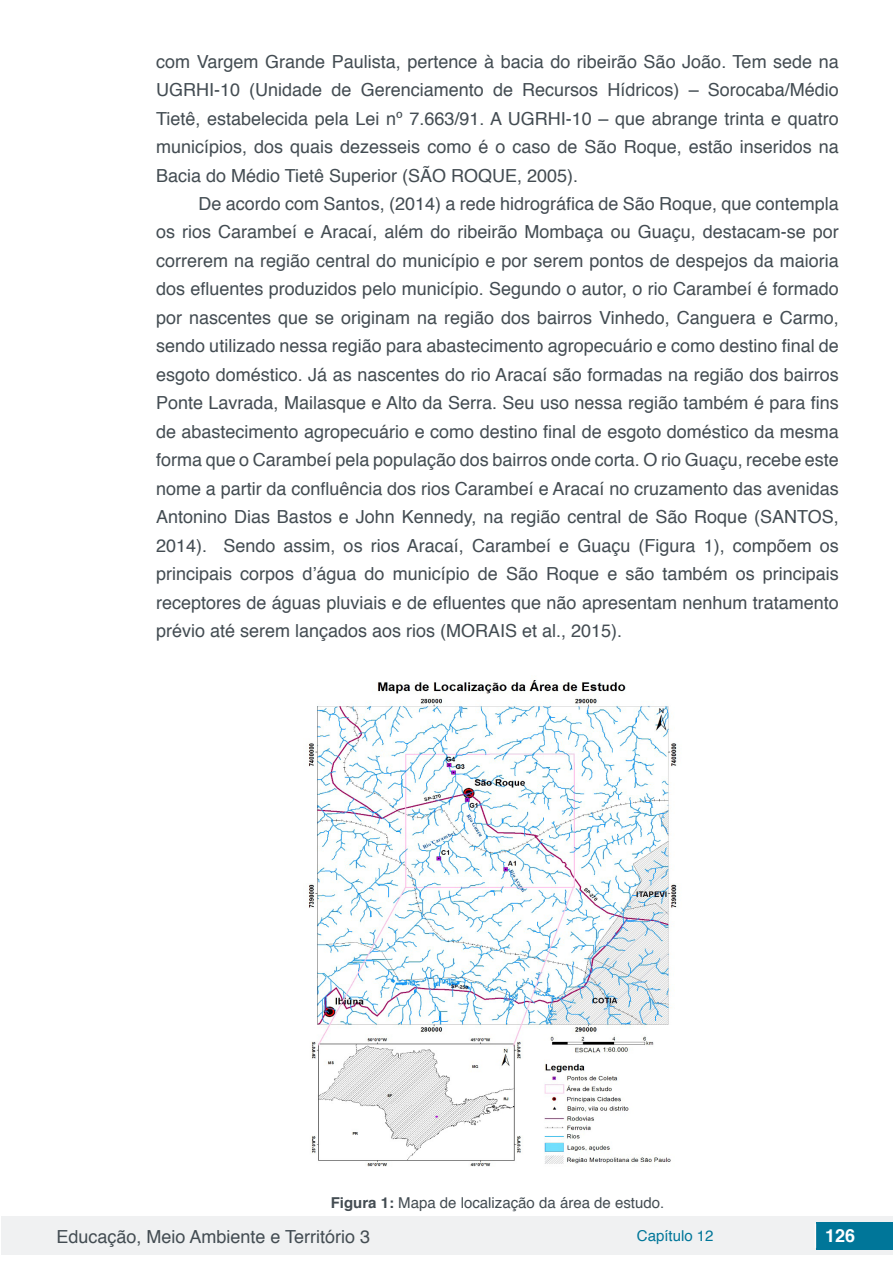
<style>
.page{position:relative;width:893px;height:1263px;background:#fff}
.page>*{position:absolute;margin:0;border:0;box-sizing:border-box;transform-origin:0 0}
.t1{font:18px/28.5px "Helvetica";color:#434c52;text-align:justify}
.t2{font:700 18px "Helvetica";color:#fff}
.t3{font:15px "Helvetica";color:#434c52}
.t4{font:15px "Helvetica";color:#007699}
.s1{font-weight:700}
</style>
<div class="page">
<div style="left:1px;top:1216px;width:891px;height:38px;background:#f0f1f2"></div>
<div style="left:816px;top:1222px;width:77px;height:27px;background:#007699"></div>
<svg style="left:815px;top:1224px;width:1px;height:24px"></svg>
<img style="left:308px;top:680px;width:372px;height:487px">
<p class="t1" style="left:156px;top:47px;width:684px">com Vargem Grande Paulista, pertence à bacia do ribeirão São João. Tem sede na UGRHI-10 (Unidade de Gerenciamento de Recursos Hídricos) – Sorocaba/Médio Tietê, estabelecida pela Lei nº 7.663/91. A UGRHI-10 – que abrange trinta e quatro municípios, dos quais dezesseis como é o caso de São Roque, estão inseridos na Bacia do Médio Tietê Superior (SÃO ROQUE, 2005).</p>
<p class="t1" style="left:156px;top:190px;width:684px;text-indent:43px">De acordo com Santos, (2014) a rede hidrográfica de São Roque, que contempla os rios Carambeí e Aracaí, além do ribeirão Mombaça ou Guaçu, destacam-se por correrem na região central do município e por serem pontos de despejos da maioria dos efluentes produzidos pelo município. Segundo o autor, o rio Carambeí é formado por nascentes que se originam na região dos bairros Vinhedo, Canguera e Carmo, sendo utilizado nessa região para abastecimento agropecuário e como destino final de esgoto doméstico. Já as nascentes do rio Aracaí são formadas na região dos bairros Ponte Lavrada, Mailasque e Alto da Serra. Seu uso nessa região também é para fins de abastecimento agropecuário e como destino final de esgoto doméstico da mesma forma que o Carambeí pela população dos bairros onde corta. O rio Guaçu, recebe este nome a partir da confluência dos rios Carambeí e Aracaí no cruzamento das avenidas Antonino Dias Bastos e John Kennedy, na região central de São Roque (SANTOS, 2014). Sendo assim, os rios Aracaí, Carambeí e Guaçu (Figura 1), compõem os principais corpos d’água do município de São Roque e são também os principais receptores de águas pluviais e de efluentes que não apresentam nenhum tratamento prévio até serem lançados aos rios (MORAIS et al., 2015).</p>
<p class="t3" style="left:331px;top:1191px;width:335px"><span class="s1">Figura 1:</span> Mapa de localização da área de estudo.</p>
<p class="t1" style="left:56px;top:1223px;width:315px">Educação, Meio Ambiente e Território 3</p>
<p class="t4" style="left:637px;top:1224px;width:78px">Capítulo 12</p>
<p class="t2" style="left:825px;top:1221px;width:32px">126</p>
</div>
